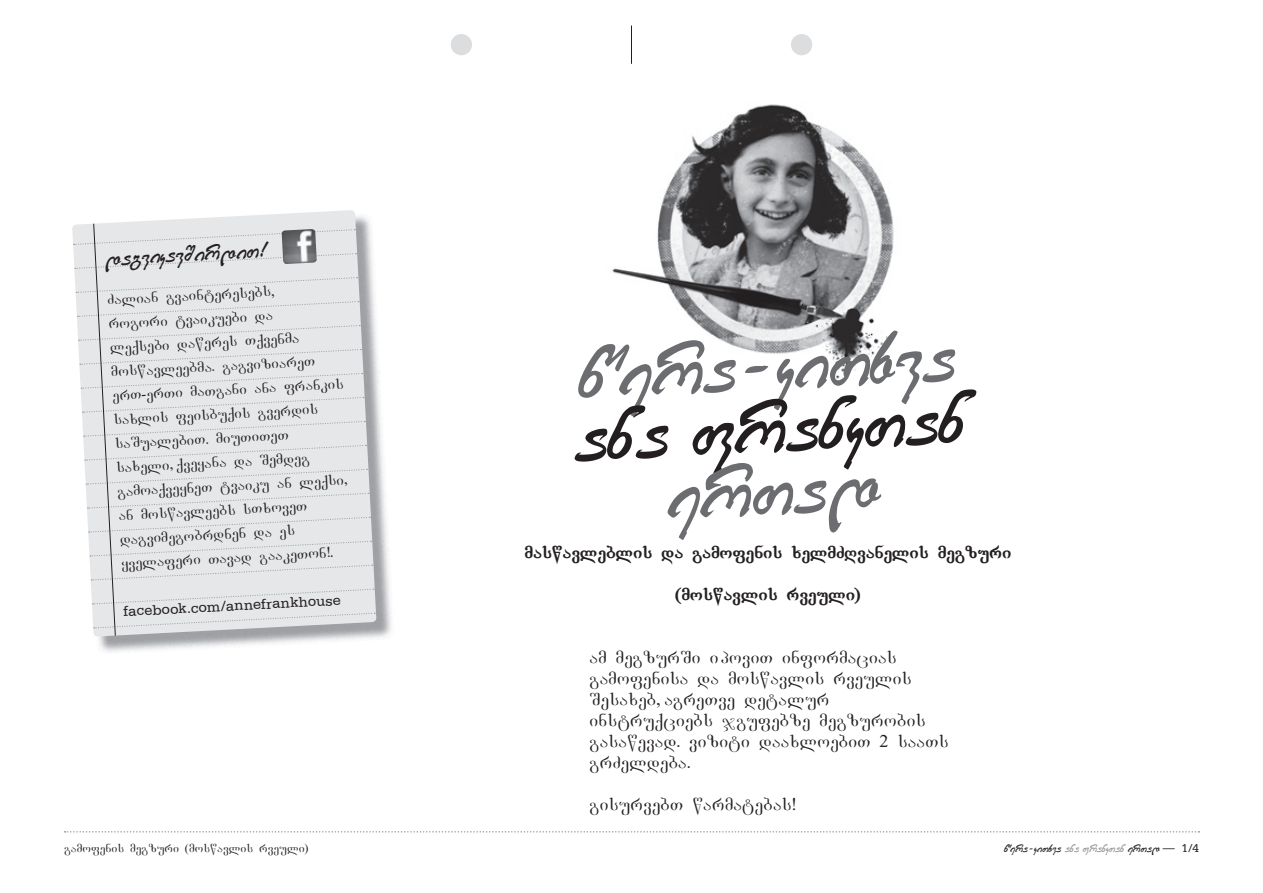
<style>
.page{position:relative;width:1263px;height:893px;background:#fff}
.page>*{position:absolute;margin:0;border:0;box-sizing:border-box;transform-origin:0 0}
.t1{font:81px "Brush Script Georgian";color:#6c6d70}
.t2{font:81px "Brush Script Georgian";color:#231f20}
.t3{font:24px "Brush Script Georgian";color:#231f20}
.t4{font:18px/21px "Acad Nusx";color:#231f20}
.t5{font:700 18px "Geo Acad Nusx";color:#231f20}
.t6{font:15px/24px "Acad Nusx";color:#231f20}
.t7{font:15px "Serifa Std";color:#231f20}
.t8{font:12px "Acad Nusx";color:#231f20}
.t9{font:12px "Brush Script Georgian";color:#231f20}
.s1{font-family:"Serifa Std"}
.s2{color:#939598}
</style>
<div class="page">
<svg style="left:65px;top:831px;width:1134px;height:2px"></svg>
<div style="left:451px;top:34px;width:21px;height:21px;background:#dcdddf;border-radius:50%"></div>
<div style="left:791px;top:34px;width:21px;height:21px;background:#dcdddf;border-radius:50%"></div>
<hr style="left:631px;top:26px;width:1px;height:38px;background:#231f20">
<img style="left:612px;top:104px;width:282px;height:275px">
<img style="left:98px;top:340px;width:294px;height:312px">
<svg style="left:72px;top:210px;width:304px;height:427px"></svg>
<svg style="left:74px;top:223px;width:301px;height:413px;background:#e2e3e5"></svg>
<img style="left:282px;top:229px;width:35px;height:35px">
<h2 class="t3" style="left:104px;top:249px;width:164px;rotate:-3deg">DAGVIKAVSIRDIT!</h2>
<p class="t6" style="left:106px;top:289px;width:233px;rotate:-3deg">ZALIAN GVAINTERESEBS,<br>ROGORI TVAIKUEBI DA<br>LEQSEBI DAWERES TQVENMA<br>MOSWAVLEEBMA. GAGVIZIARET<br>ERT-ERTI MATGANI ANA FRANKIS<br>SAXLIS FEISBUQIS GVERDIS<br>SASUALEBIT. MIUTITET<br>SAXELI, QVEYANA DA SEMDEG<br>GAMOAQVEYNET TVAIKU AN LEQSI,<br>AN MOSWAVLEEBS STXOVET<br>DAGVIMEGOBRDNEN DA ES<br>YVELAFERI TAVAD GAAKETON!<span class="s1">.</span></p>
<p class="t7" style="left:123px;top:603px;width:220px;rotate:-3deg">facebook.com/annefrankhouse</p>
<h1 class="t1" style="left:576px;top:343px;width:379px;rotate:-3deg">WERA-KITXVA</h1>
<h1 class="t2" style="left:571px;top:406px;width:395px;rotate:-3deg">ANA FRANKTAN</h1>
<h1 class="t1" style="left:664px;top:463px;width:215px;rotate:-3deg">ERTAD</h1>
<p class="t5" style="left:524px;top:544px;width:488px">MASWAVLEBLIS DA GAMOFENIS XELMZRVANELIS MEGZURI</p>
<p class="t5" style="left:675px;top:586px;width:186px">(MOSWAVLIS RVEULI)</p>
<p class="t4" style="left:589px;top:649px;width:361px">AM MEGZURSI IPOVIT INFORMACIAS<br>GAMOFENISA DA MOSWAVLIS RVEULIS<br>SESAXEB, AGRETVE DETALUR<br>INSTRUQCIEBS JGUFEBZE MEGZUROBIS<br>GASAWEVAD. VIZITI DAAXLOEBIT 2 SAATS<br>GRZELDEBA.</p>
<p class="t4" style="left:589px;top:796px;width:208px">GISURVEBT WARMATEBAS!</p>
<p class="t8" style="left:64px;top:843px;width:246px">GAMOFENIS MEGZURI (MOSWAVLIS RVEULI)</p>
<p class="t9" style="left:1004px;top:844px;width:196px">WERA-KITXVA <span class="s2">ANA FRANKTAN</span> ERTAD <span class="s1">— 1/4</span></p>
</div>
